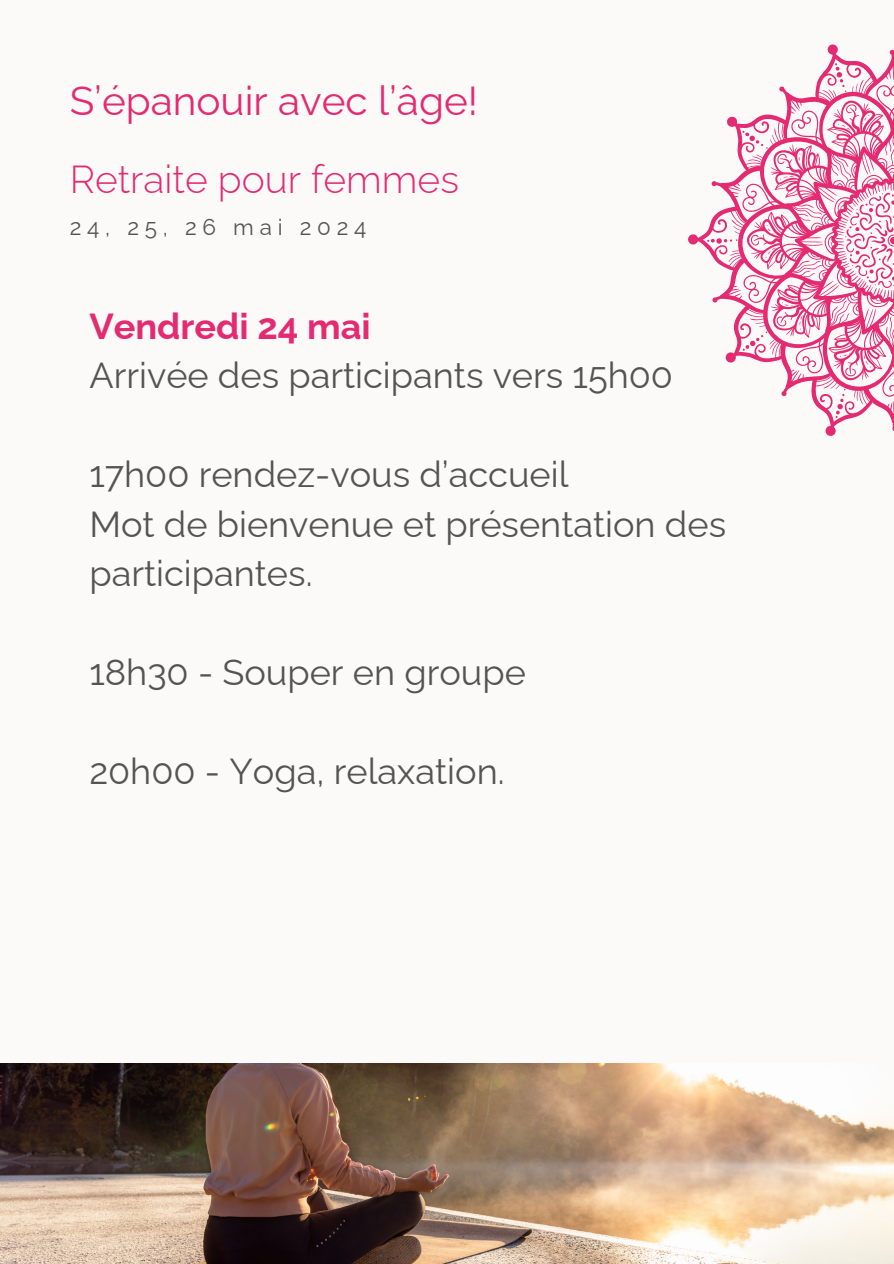
<style>
.page{position:relative;width:894px;height:1264px;background:#fff}
.page>*{position:absolute;margin:0;border:0;box-sizing:border-box;transform-origin:0 0}
.t1{font:40.5px "Raleway";color:#e42a70}
.t2{font:300 39px "Raleway";color:#e42a70}
.t3{font:36.15px/49.5px "Raleway";color:#545454}
.t4{font:22.5px "Raleway";letter-spacing:.255em;color:#545454}
.s1{font-weight:700;color:#e42a70}
</style>
<div class="page">
<div style="left:0;top:0;width:893px;height:1263px;background:#fbfaf9"></div>
<img style="left:0;top:1063px;width:893px;height:200px">
<svg style="left:688px;top:45px;width:205px;height:391px"></svg>
<svg style="left:835px;top:389px;width:10px;height:29px"></svg>
<svg style="left:844px;top:368px;width:12px;height:8px"></svg>
<svg style="left:863px;top:355px;width:7px;height:12px"></svg>
<svg style="left:839px;top:352px;width:11px;height:5px"></svg>
<svg style="left:741px;top:331px;width:26px;height:20px"></svg>
<svg style="left:775px;top:315px;width:11px;height:12px"></svg>
<svg style="left:799px;top:315px;width:3px;height:15px"></svg>
<svg style="left:781px;top:302px;width:11px;height:4px"></svg>
<svg style="left:706px;top:238px;width:31px;height:6px"></svg>
<svg style="left:750px;top:234px;width:9px;height:12px"></svg>
<svg style="left:765px;top:248px;width:10px;height:10px"></svg>
<svg style="left:766px;top:225px;width:7px;height:9px"></svg>
<svg style="left:741px;top:130px;width:26px;height:19px"></svg>
<svg style="left:776px;top:153px;width:11px;height:12px"></svg>
<svg style="left:779px;top:176px;width:14px;height:4px"></svg>
<svg style="left:798px;top:153px;width:3px;height:12px"></svg>
<svg style="left:834px;top:63px;width:12px;height:29px"></svg>
<svg style="left:845px;top:104px;width:11px;height:10px"></svg>
<svg style="left:837px;top:123px;width:13px;height:8px"></svg>
<svg style="left:862px;top:115px;width:7px;height:9px"></svg>
<svg style="left:843px;top:191px;width:50px;height:97px"></svg>
<h1 class="t1" style="left:70px;top:76px;width:410px">S’épanouir avec l’âge!</h1>
<h1 class="t2" style="left:70px;top:156px;width:391px">Retraite pour femmes</h1>
<p class="t4" style="left:70px;top:214px;width:298px">24, 25, 26 mai 2024</p>
<h2 class="t3" style="left:89px;top:301px;width:585px"><span class="s1">Vendredi 24 mai<br></span>Arrivée des participants vers 15h00</h2>
<h2 class="t3" style="left:89px;top:449px;width:638px">17h00 rendez-vous d’accueil<br>Mot de bienvenue et présentation des participantes.</h2>
<h2 class="t3" style="left:89px;top:647px;width:438px">18h30 - Souper en groupe</h2>
<h2 class="t3" style="left:89px;top:746px;width:416px">20h00 - Yoga, relaxation.</h2>
</div>
